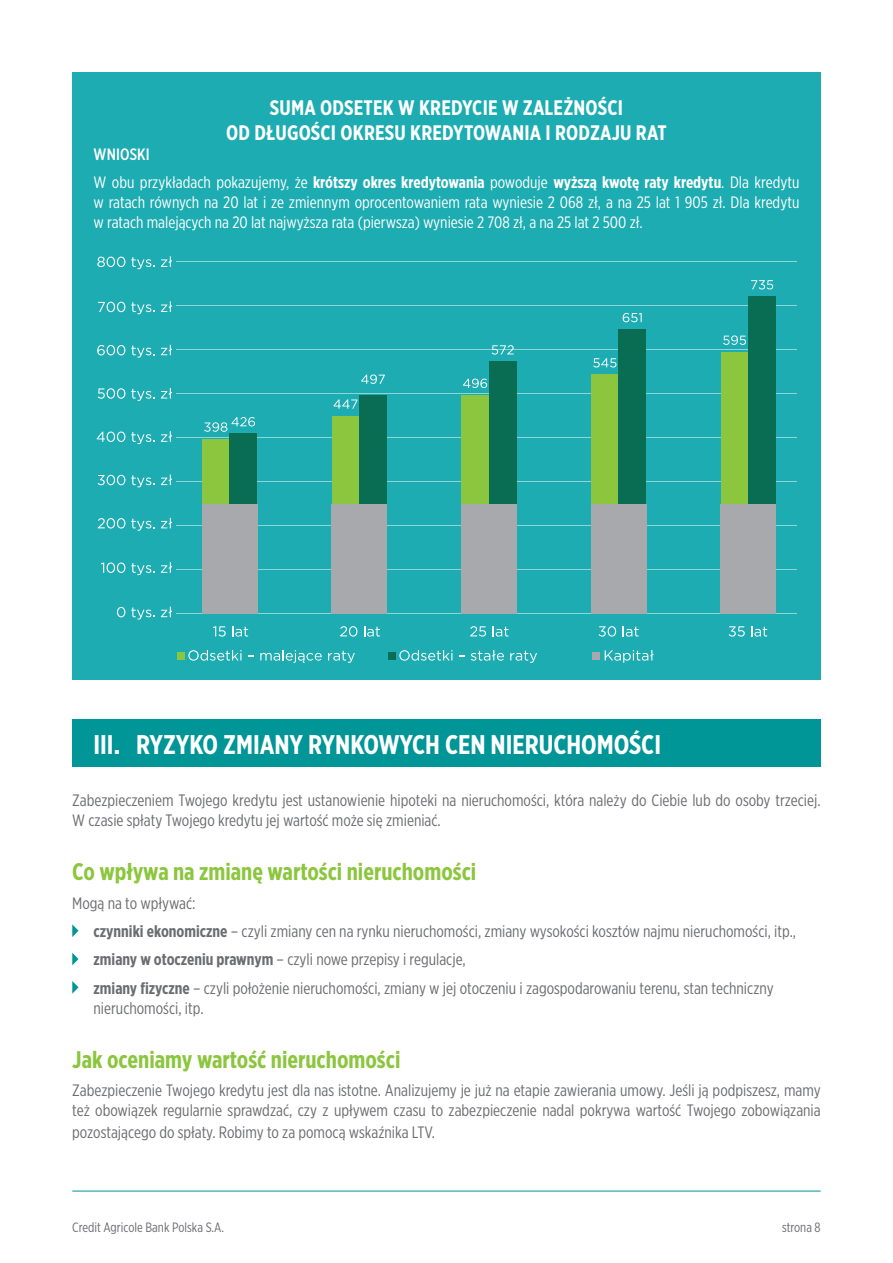
<style>
.page{position:relative;width:893px;height:1263px;background:#fff}
.page>*{position:absolute;margin:0;border:0;box-sizing:border-box;transform-origin:0 0}
.t1{font:700 27px "Gotham X Narrow";color:#fff}
.punkt{font:700 24px "Gotham X Narrow";color:#8bc63e}
.t2{font:700 21px/25.2px "Gotham X Narrow";letter-spacing:.01em;color:#fff;text-align:center}
.txt{font:16.5px/19.8px "Gotham X Narrow";color:#6c6d70}
.bulet{font:16.5px/19.8px "Gotham X Narrow";color:#6c6d70}
.txt-2{font:16.5px/19.8px "Gotham X Narrow";color:#fff;text-align:justify}
.t3{font:500 16.5px "Gotham X Narrow";letter-spacing:.01em;color:#fff}
.t4{font:13.5px "Gotham X Narrow";color:#6c6d70}
.s1{font-weight:700}
</style>
<div class="page">
<hr style="left:72px;top:1191px;width:749px;height:1px;background:#009597">
<div style="left:72px;top:72px;width:749px;height:608px;background:#1cacb1"></div>
<hr style="left:176px;top:305px;width:620px;height:1px;background:#fff">
<hr style="left:176px;top:349px;width:620px;height:1px;background:#fff">
<hr style="left:176px;top:261px;width:620px;height:1px;background:#fff">
<hr style="left:176px;top:393px;width:620px;height:1px;background:#fff">
<hr style="left:176px;top:437px;width:620px;height:1px;background:#fff">
<hr style="left:176px;top:481px;width:620px;height:1px;background:#fff">
<hr style="left:176px;top:525px;width:620px;height:1px;background:#fff">
<hr style="left:176px;top:569px;width:620px;height:1px;background:#fff">
<hr style="left:176px;top:613px;width:620px;height:1px;background:#fff">
<svg style="left:98px;top:518px;width:27px;height:10px"></svg>
<svg style="left:131px;top:519px;width:24px;height:12px"></svg>
<svg style="left:161px;top:518px;width:11px;height:10px"></svg>
<svg style="left:98px;top:475px;width:27px;height:10px"></svg>
<svg style="left:131px;top:475px;width:24px;height:12px"></svg>
<svg style="left:161px;top:474px;width:11px;height:11px"></svg>
<svg style="left:97px;top:431px;width:28px;height:11px"></svg>
<svg style="left:131px;top:432px;width:24px;height:12px"></svg>
<svg style="left:161px;top:431px;width:11px;height:11px"></svg>
<svg style="left:98px;top:388px;width:27px;height:11px"></svg>
<svg style="left:131px;top:389px;width:24px;height:12px"></svg>
<svg style="left:161px;top:388px;width:11px;height:10px"></svg>
<svg style="left:97px;top:345px;width:28px;height:10px"></svg>
<svg style="left:131px;top:345px;width:24px;height:13px"></svg>
<svg style="left:161px;top:345px;width:11px;height:10px"></svg>
<svg style="left:98px;top:302px;width:27px;height:10px"></svg>
<svg style="left:131px;top:302px;width:24px;height:12px"></svg>
<svg style="left:161px;top:301px;width:11px;height:11px"></svg>
<svg style="left:97px;top:257px;width:28px;height:10px"></svg>
<svg style="left:131px;top:257px;width:24px;height:12px"></svg>
<svg style="left:161px;top:256px;width:11px;height:11px"></svg>
<svg style="left:101px;top:562px;width:24px;height:11px"></svg>
<svg style="left:131px;top:563px;width:24px;height:12px"></svg>
<svg style="left:161px;top:562px;width:11px;height:11px"></svg>
<svg style="left:117px;top:607px;width:8px;height:10px"></svg>
<svg style="left:131px;top:607px;width:24px;height:12px"></svg>
<svg style="left:161px;top:607px;width:11px;height:10px"></svg>
<div style="left:177px;top:652px;width:7px;height:7px;background:#8bc63e"></div>
<svg style="left:188px;top:650px;width:54px;height:11px"></svg>
<svg style="left:260px;top:650px;width:62px;height:13px"></svg>
<svg style="left:328px;top:651px;width:27px;height:12px"></svg>
<svg style="left:213px;top:626px;width:13px;height:11px"></svg>
<svg style="left:232px;top:626px;width:16px;height:11px"></svg>
<svg style="left:340px;top:626px;width:17px;height:11px"></svg>
<svg style="left:364px;top:626px;width:16px;height:11px"></svg>
<svg style="left:470px;top:626px;width:16px;height:11px"></svg>
<svg style="left:493px;top:626px;width:15px;height:11px"></svg>
<svg style="left:599px;top:626px;width:17px;height:11px"></svg>
<svg style="left:623px;top:626px;width:16px;height:11px"></svg>
<svg style="left:729px;top:626px;width:16px;height:11px"></svg>
<svg style="left:751px;top:626px;width:16px;height:11px"></svg>
<svg style="left:204px;top:417px;width:51px;height:15px"></svg>
<svg style="left:333px;top:399px;width:24px;height:10px"></svg>
<svg style="left:361px;top:374px;width:24px;height:10px"></svg>
<svg style="left:463px;top:379px;width:24px;height:9px"></svg>
<svg style="left:492px;top:345px;width:22px;height:10px"></svg>
<svg style="left:593px;top:358px;width:23px;height:10px"></svg>
<svg style="left:623px;top:313px;width:19px;height:9px"></svg>
<svg style="left:723px;top:335px;width:23px;height:10px"></svg>
<svg style="left:751px;top:280px;width:22px;height:9px"></svg>
<div style="left:388px;top:652px;width:7px;height:7px;background:#086d53"></div>
<svg style="left:399px;top:650px;width:54px;height:11px"></svg>
<svg style="left:471px;top:650px;width:33px;height:11px"></svg>
<svg style="left:510px;top:651px;width:27px;height:12px"></svg>
<div style="left:593px;top:652px;width:7px;height:7px;background:#a8a9ad"></div>
<svg style="left:605px;top:650px;width:48px;height:13px"></svg>
<div style="left:202px;top:439px;width:28px;height:120px;background:#8bc63e"></div>
<div style="left:230px;top:434px;width:27px;height:125px;background:#086d53"></div>
<div style="left:202px;top:504px;width:55px;height:109px;background:#a8a9ad"></div>
<div style="left:332px;top:416px;width:27px;height:143px;background:#8bc63e"></div>
<div style="left:359px;top:395px;width:28px;height:164px;background:#086d53"></div>
<div style="left:332px;top:504px;width:55px;height:109px;background:#a8a9ad"></div>
<div style="left:461px;top:395px;width:28px;height:164px;background:#8bc63e"></div>
<div style="left:489px;top:362px;width:27px;height:197px;background:#086d53"></div>
<div style="left:461px;top:504px;width:55px;height:109px;background:#a8a9ad"></div>
<div style="left:591px;top:375px;width:28px;height:184px;background:#8bc63e"></div>
<div style="left:619px;top:329px;width:27px;height:230px;background:#086d53"></div>
<div style="left:591px;top:504px;width:55px;height:109px;background:#a8a9ad"></div>
<div style="left:721px;top:352px;width:27px;height:207px;background:#8bc63e"></div>
<div style="left:748px;top:297px;width:28px;height:262px;background:#086d53"></div>
<div style="left:721px;top:504px;width:55px;height:109px;background:#a8a9ad"></div>
<div style="left:72px;top:720px;width:749px;height:47px;background:#009597"></div>
<svg style="left:72px;top:924px;width:6px;height:13px"></svg>
<svg style="left:72px;top:953px;width:6px;height:12px"></svg>
<svg style="left:72px;top:981px;width:6px;height:13px"></svg>
<p class="t2" style="left:226px;top:94px;width:442px">SUMA ODSETEK W KREDYCIE W ZALEŻNOŚCI<br>OD DŁUGOŚCI OKRESU KREDYTOWANIA I RODZAJU RAT</p>
<p class="t3" style="left:94px;top:144px;width:58px">WNIOSKI</p>
<p class="txt-2" style="left:94px;top:172px;width:707px">W obu przykładach pokazujemy, że <span class="s1">krótszy okres kredytowania</span> powoduje <span class="s1">wyższą kwotę raty kredytu</span>. Dla kredytu w ratach równych na 20 lat i ze zmiennym oprocentowaniem rata wyniesie 2 068 zł, a na 25 lat 1 905 zł. Dla kredytu w ratach malejących na 20 lat najwyższa rata (pierwsza) wyniesie 2 708 zł, a na 25 lat 2 500 zł.</p>
<p class="t1" style="left:94px;top:728px;width:569px">III. RYZYKO ZMIANY RYNKOWYCH CEN NIERUCHOMOŚCI</p>
<p class="txt" style="left:72px;top:790px;width:750px">Zabezpieczeniem Twojego kredytu jest ustanowienie hipoteki na nieruchomości, która należy do Ciebie lub do osoby trzeciej.<br>W czasie spłaty Twojego kredytu jej wartość może się zmieniać.</p>
<p class="punkt" style="left:72px;top:857px;width:406px">Co wpływa na zmianę wartości nieruchomości</p>
<p class="txt" style="left:72px;top:893px;width:125px">Mogą na to wpływać:</p>
<p class="bulet" style="left:94px;top:921px;width:704px"><span class="s1">czynniki ekonomiczne</span> – czyli zmiany cen na rynku nieruchomości, zmiany wysokości kosztów najmu nieruchomości, itp.,</p>
<p class="bulet" style="left:94px;top:949px;width:374px"><span class="s1">zmiany w otoczeniu prawnym</span> – czyli nowe przepisy i regulacje,</p>
<p class="bulet" style="left:94px;top:978px;width:682px"><span class="s1">zmiany fizyczne</span> – czyli położenie nieruchomości, zmiany w jej otoczeniu i zagospodarowaniu terenu, stan techniczny nieruchomości, itp.</p>
<p class="punkt" style="left:72px;top:1044px;width:330px">Jak oceniamy wartość nieruchomości</p>
<p class="txt" style="left:72px;top:1080px;width:750px">Zabezpieczenie Twojego kredytu jest dla nas istotne. Analizujemy je już na etapie zawierania umowy. Jeśli ją podpiszesz, mamy też obowiązek regularnie sprawdzać, czy z upływem czasu to zabezpieczenie nadal pokrywa wartość Twojego zobowiązania</p>
<p class="txt" style="left:72px;top:1121px;width:364px">pozostającego do spłaty. Robimy to za pomocą wskaźnika LTV.</p>
<p class="t4" style="left:72px;top:1219px;width:153px">Credit Agricole Bank Polska S.A.</p>
<p class="t4" style="left:782px;top:1219px;width:40px">strona 8</p>
</div>
